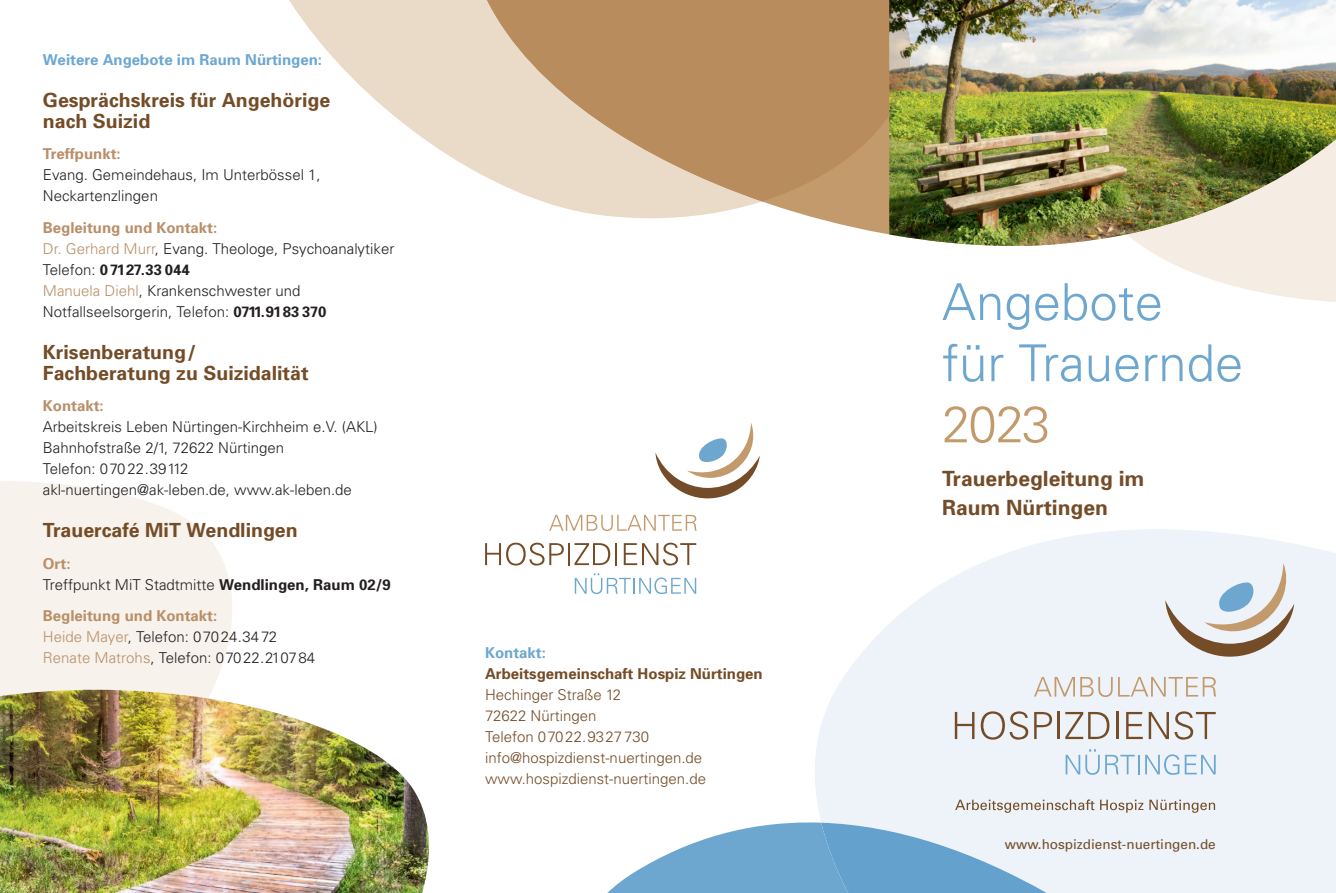
<style>
.page{position:relative;width:1336px;height:893px;background:#fff}
.page>*{position:absolute;margin:0;border:0;box-sizing:border-box;transform-origin:0 0}
.t1{font:300 51px/61.2px "Univers";color:#6da7d0}
.t2{font:300 51px "Univers";color:#c39a6b}
.t3{font:700 21px/28.5px "Univers";color:#744c27}
.t4{font:700 19.5px/21px "Univers";color:#744c27}
.t5{font:300 15px/21px "Univers";color:#231f20}
.t6{font:300 15px/21px "Univers";color:#744c27}
.t7{font:700 15px "Univers";color:#6da7d0}
.t8{font:700 15px "Univers";color:#744c27}
.t9{font:700 15px "Univers";color:#b98f69}
.t10{font:13.5px "Univers";color:#744c27}
.s1{font-weight:700;color:#b98f69}
.s2{color:#b98f69}
.s3{font-weight:700}
</style>
<div class="page">
<svg style="left:1197px;top:274px;width:138px;height:28px;fill:#f5ede4"></svg>
<img style="left:208px;top:698px;width:198px;height:82px">
<img style="left:0;top:780px;width:429px;height:113px">
<svg style="left:0;top:481px;width:232px;height:217px;fill:#f7f2eb"></svg>
<img style="left:0;top:690px;width:208px;height:171px">
<svg style="left:815px;top:529px;width:520px;height:364px;fill:#edf3f9"></svg>
<svg style="left:643px;top:201px;width:692px;height:73px"></svg>
<img style="left:889px;top:0;width:446px;height:246px">
<svg style="left:289px;top:0;width:472px;height:218px"></svg>
<svg style="left:487px;top:0;width:402px;height:201px;fill:#b88c5d"></svg>
<img style="left:889px;top:0;width:25px;height:115px">
<svg style="left:655px;top:423px;width:104px;height:76px"></svg>
<svg style="left:485px;top:543px;width:78px;height:23px"></svg>
<hr style="left:568px;top:543px;width:2px;height:22px;background:#744c27">
<svg style="left:574px;top:543px;width:36px;height:22px"></svg>
<hr style="left:615px;top:543px;width:2px;height:22px;background:#744c27">
<svg style="left:623px;top:543px;width:73px;height:23px"></svg>
<svg style="left:549px;top:515px;width:147px;height:16px"></svg>
<svg style="left:574px;top:573px;width:122px;height:21px"></svg>
<svg style="left:1165px;top:563px;width:128px;height:94px"></svg>
<svg style="left:954px;top:712px;width:20px;height:27px"></svg>
<svg style="left:980px;top:711px;width:48px;height:29px"></svg>
<svg style="left:1034px;top:712px;width:17px;height:27px"></svg>
<hr style="left:1057px;top:712px;width:2px;height:27px;background:#744c27">
<svg style="left:1065px;top:712px;width:44px;height:27px"></svg>
<hr style="left:1115px;top:712px;width:3px;height:27px;background:#744c27">
<svg style="left:1125px;top:712px;width:17px;height:27px"></svg>
<svg style="left:1148px;top:712px;width:20px;height:27px"></svg>
<svg style="left:1174px;top:711px;width:41px;height:29px"></svg>
<svg style="left:1033px;top:677px;width:41px;height:20px"></svg>
<svg style="left:1080px;top:677px;width:136px;height:20px"></svg>
<svg style="left:1065px;top:749px;width:150px;height:26px"></svg>
<svg style="left:955px;top:799px;width:188px;height:14px"></svg>
<svg style="left:1149px;top:800px;width:65px;height:13px"></svg>
<svg style="left:607px;top:822px;width:439px;height:71px"></svg>
<p class="t7" style="left:43px;top:50px;width:281px">Weitere Angebote im Raum Nürtingen:</p>
<h3 class="t4" style="left:43px;top:89px;width:289px">Gesprächskreis für Angehörige nach Suizid</h3>
<p class="t9" style="left:43px;top:144px;width:79px">Treffpunkt:</p>
<p class="t5" style="left:43px;top:164px;width:279px">Evang. Gemeindehaus, Im Unterbössel 1,<br>Neckartenzlingen</p>
<p class="t5" style="left:43px;top:217px;width:353px"><span class="s1">Begleitung und Kontakt:<br></span><span class="s2">Dr. Gerhard Murr</span>, Evang. Theologe, Psychoanalytiker Telefon: <span class="s3">07127.33 044<br></span><span class="s2">Manuela Diehl</span>, Krankenschwester und Notfallseelsorgerin, Telefon: <span class="s3">0711.9183 370</span></p>
<h3 class="t4" style="left:43px;top:341px;width:267px">Krisenberatung /<br>Fachberatung zu Suizidalität</h3>
<p class="t9" style="left:43px;top:396px;width:62px">Kontakt:</p>
<p class="t5" style="left:43px;top:416px;width:336px">Arbeitskreis Leben Nürtingen-Kirchheim e.V. (AKL)<br>Bahnhofstraße 2/1, 72622 Nürtingen<br>Telefon: 07022.39112 akl-nuertingen@ak-leben.de, www.ak-leben.de</p>
<h3 class="t4" style="left:43px;top:519px;width:256px">Trauercafé MiT Wendlingen</h3>
<p class="t5" style="left:43px;top:553px;width:349px"><span class="s1">Ort:<br></span>Treffpunkt MiT Stadtmitte <span class="s3">Wendlingen, Raum 02/9</span></p>
<p class="t5" style="left:43px;top:605px;width:274px"><span class="s1">Begleitung und Kontakt:<br></span><span class="s2">Heide Mayer</span>, Telefon: 07024.3472<br><span class="s2">Renate Matrohs</span>, Telefon: 07022.210784</p>
<p class="t7" style="left:485px;top:643px;width:62px">Kontakt:</p>
<p class="t8" style="left:485px;top:664px;width:279px">Arbeitsgemeinschaft Hospiz Nürtingen</p>
<p class="t6" style="left:485px;top:684px;width:222px">Hechinger Straße 12<br>72622 Nürtingen<br>Telefon 07022.9327730 info@hospizdienst-nuertingen.de www.hospizdienst-nuertingen.de</p>
<h1 class="t1" style="left:941px;top:270px;width:303px">Angebote<br>für Trauernde</h1>
<h1 class="t2" style="left:941px;top:393px;width:110px">2023</h1>
<h2 class="t3" style="left:941px;top:464px;width:204px">Trauerbegleitung im<br>Raum Nürtingen</h2>
<p class="t10" style="left:1004px;top:835px;width:212px">www.hospizdienst-nuertingen.de</p>
</div>
